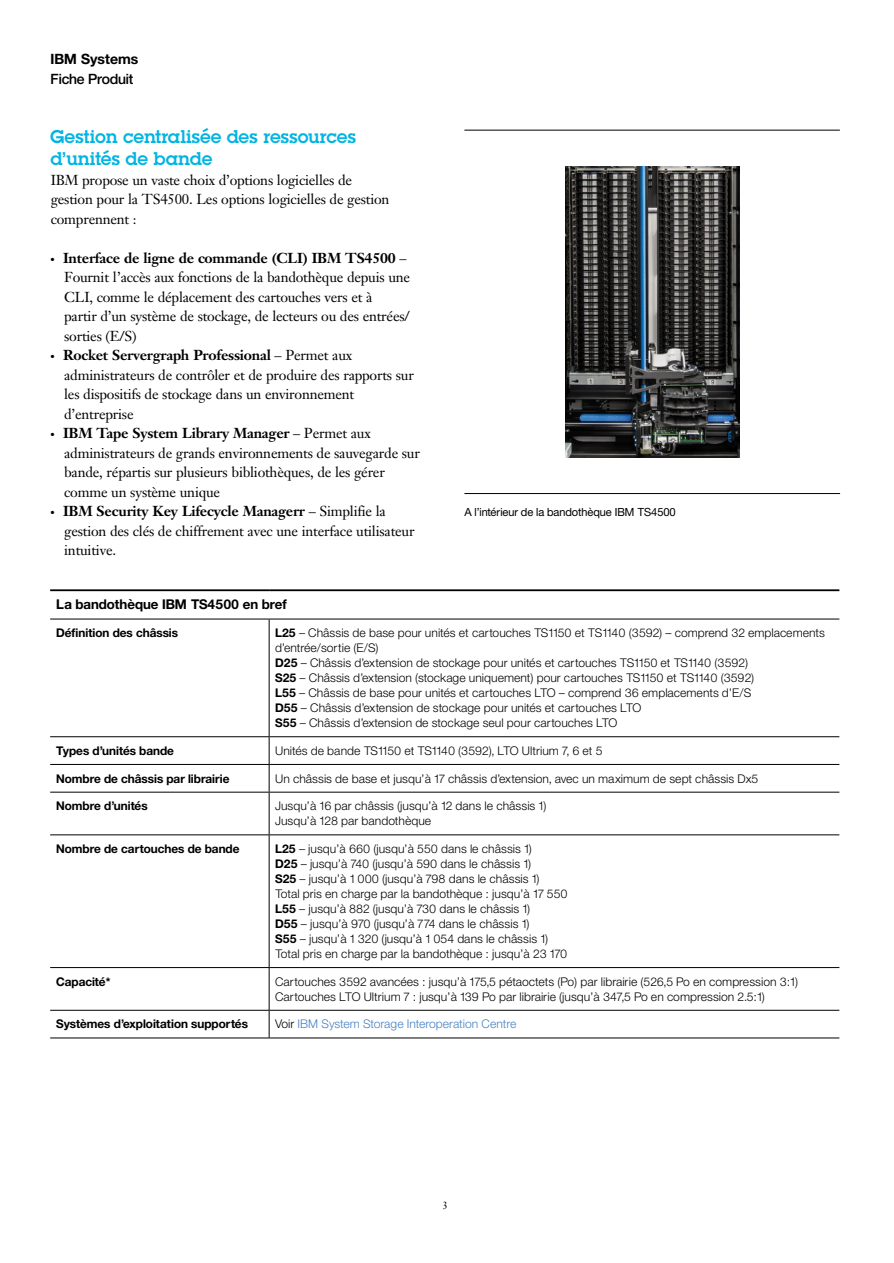
<style>
.page{position:relative;width:894px;height:1263px;background:#fff}
.page>*{position:absolute;margin:0;border:0;box-sizing:border-box;transform-origin:0 0}
.t1{font:600 18px/22.5px "Lubalinfor IBM";color:#00b5e2}
.t2{font:14.25px/19.5px "Janson Text LT Pro";letter-spacing:-.015em;color:#000}
.t3{font:500 14.25px "Helv Neuefor IBM";letter-spacing:-.01em;color:#000}
.t4{font:700 14.25px "Helv Neuefor IBM";color:#000}
.t5{font:700 13.5px "Helv Neuefor IBM";color:#000}
.t6{font:300 12px "Helv Neuefor IBM";color:#000}
.t7{font:700 12px "Helv Neuefor IBM";color:#000}
.t8{font:300 12px "Helv Neuefor IBM";color:#4481c2}
.t9{font:11.25px "Helv Neuefor IBM";letter-spacing:-.005em;color:#000}
.t10{font:10.5px "Janson Text LT Pro";color:#000}
.s1{font-weight:700}
.s2{color:#000}
</style>
<div class="page">
<img style="left:565px;top:166px;width:174px;height:292px">
<hr style="left:464px;top:130px;width:376px;height:1px;background:#000">
<hr style="left:464px;top:493px;width:376px;height:1px;background:#000">
<hr style="left:50px;top:589px;width:219px;height:2px;background:#000">
<hr style="left:269px;top:589px;width:570px;height:2px;background:#000">
<hr style="left:50px;top:619px;width:219px;height:1px;background:#000">
<hr style="left:269px;top:619px;width:570px;height:1px;background:#000">
<hr style="left:269px;top:619px;width:1px;height:117px;background:#000">
<hr style="left:50px;top:736px;width:219px;height:1px;background:#000">
<hr style="left:269px;top:736px;width:570px;height:1px;background:#000">
<hr style="left:50px;top:764px;width:219px;height:1px;background:#000">
<hr style="left:269px;top:764px;width:570px;height:1px;background:#000">
<svg style="left:269px;top:737px;width:1px;height:55px"></svg>
<hr style="left:50px;top:792px;width:219px;height:1px;background:#000">
<hr style="left:269px;top:792px;width:570px;height:1px;background:#000">
<hr style="left:269px;top:793px;width:1px;height:41px;background:#000">
<hr style="left:50px;top:834px;width:219px;height:1px;background:#000">
<hr style="left:269px;top:834px;width:570px;height:1px;background:#000">
<hr style="left:269px;top:835px;width:1px;height:132px;background:#000">
<hr style="left:50px;top:967px;width:219px;height:1px;background:#000">
<hr style="left:269px;top:967px;width:570px;height:1px;background:#000">
<hr style="left:269px;top:968px;width:1px;height:42px;background:#000">
<hr style="left:50px;top:1010px;width:219px;height:1px;background:#000">
<hr style="left:50px;top:1038px;width:219px;height:1px;background:#000">
<hr style="left:269px;top:1010px;width:570px;height:1px;background:#000">
<svg style="left:269px;top:1011px;width:1px;height:27px"></svg>
<hr style="left:269px;top:1038px;width:570px;height:1px;background:#000">
<p class="t4" style="left:51px;top:50px;width:89px">IBM Systems</p>
<p class="t3" style="left:51px;top:70px;width:85px">Fiche Produit</p>
<h2 class="t1" style="left:51px;top:125px;width:307px">Gestion centralisée des ressources d’unités de bande</h2>
<p class="t2" style="left:51px;top:170px;width:340px">IBM propose un vaste choix d’options logicielles de gestion pour la TS4500. Les options logicielles de gestion comprennent :</p>
<p class="t2" style="left:63px;top:248px;width:358px"><span class="s1">Interface de ligne de commande (CLI) IBM TS4500</span> – Fournit l’accès aux fonctions de la bandothèque depuis une CLI, comme le déplacement des cartouches vers et à<br>partir d’un système de stockage, de lecteurs ou des entrées/ sorties (E/S)<br><span class="s1">Rocket Servergraph Professional</span> – Permet aux administrateurs de contrôler et de produire des rapports sur les dispositifs de stockage dans un environnement d’entreprise<br><span class="s1">IBM Tape System Library Manager</span> – Permet aux administrateurs de grands environnements de sauvegarde sur bande, répartis sur plusieurs bibliothèques, de les gérer comme un système unique<br><span class="s1">IBM Security Key Lifecycle Managerr</span> – Simplifie la gestion des clés de chiffrement avec une interface utilisateur intuitive.</p>
<p class="t9" style="left:464px;top:505px;width:213px">A l’intérieur de la bandothèque IBM TS4500</p>
<p class="t5" style="left:56px;top:596px;width:232px">La bandothèque IBM TS4500 en bref</p>
<p class="t7" style="left:56px;top:625px;width:123px">Définition des châssis</p>
<p class="t6" style="left:275px;top:626px;width:551px"><span class="s1">L25</span> – Châssis de base pour unités et cartouches TS1150 et TS1140 (3592) – comprend 32 emplacements</p>
<p class="t6" style="left:275px;top:641px;width:105px">d’entrée/sortie (E/S)</p>
<p class="t6" style="left:275px;top:656px;width:474px"><span class="s1">D25</span> – Châssis d’extension de stockage pour unités et cartouches TS1150 et TS1140 (3592)</p>
<p class="t6" style="left:275px;top:671px;width:481px"><span class="s1">S25</span> – Châssis d’extension (stockage uniquement) pour cartouches TS1150 et TS1140 (3592)</p>
<p class="t6" style="left:275px;top:686px;width:478px"><span class="s1">L55</span> – Châssis de base pour unités et cartouches LTO – comprend 36 emplacements d’E/S</p>
<p class="t6" style="left:275px;top:701px;width:368px"><span class="s1">D55</span> – Châssis d’extension de stockage pour unités et cartouches LTO</p>
<p class="t6" style="left:275px;top:716px;width:344px"><span class="s1">S55</span> – Châssis d’extension de stockage seul pour cartouches LTO</p>
<p class="t7" style="left:56px;top:743px;width:119px">Types d’unités bande</p>
<p class="t6" style="left:275px;top:743px;width:329px">Unités de bande TS1150 et TS1140 (3592), LTO Ultrium 7, 6 et 5</p>
<p class="t7" style="left:56px;top:771px;width:175px">Nombre de châssis par librairie</p>
<p class="t6" style="left:275px;top:771px;width:485px">Un châssis de base et jusqu’à 17 châssis d’extension, avec un maximum de sept châssis Dx5</p>
<p class="t7" style="left:56px;top:798px;width:93px">Nombre d’unités</p>
<p class="t6" style="left:275px;top:799px;width:273px">Jusqu’à 16 par châssis (jusqu’à 12 dans le châssis 1)</p>
<p class="t6" style="left:275px;top:814px;width:158px">Jusqu’à 128 par bandothèque</p>
<p class="t7" style="left:56px;top:841px;width:185px">Nombre de cartouches de bande</p>
<p class="t6" style="left:275px;top:841px;width:258px"><span class="s1">L25</span> – jusqu’à 660 (jusqu’à 550 dans le châssis 1)</p>
<p class="t6" style="left:275px;top:856px;width:258px"><span class="s1">D25</span> – jusqu’à 740 (jusqu’à 590 dans le châssis 1)</p>
<p class="t6" style="left:275px;top:871px;width:266px"><span class="s1">S25</span> – jusqu’à 1 000 (jusqu’à 798 dans le châssis 1)</p>
<p class="t6" style="left:275px;top:886px;width:294px">Total pris en charge par la bandothèque : jusqu’à 17 550</p>
<p class="t6" style="left:275px;top:901px;width:257px"><span class="s1">L55</span> – jusqu’à 882 (jusqu’à 730 dans le châssis 1)</p>
<p class="t6" style="left:275px;top:916px;width:256px"><span class="s1">D55</span> – jusqu’à 970 (jusqu’à 774 dans le châssis 1)</p>
<p class="t6" style="left:275px;top:931px;width:275px"><span class="s1">S55</span> – jusqu’à 1 320 (jusqu’à 1 054 dans le châssis 1)</p>
<p class="t6" style="left:275px;top:946px;width:294px">Total pris en charge par la bandothèque : jusqu’à 23 170</p>
<p class="t7" style="left:56px;top:974px;width:56px">Capacité*</p>
<p class="t6" style="left:275px;top:974px;width:524px">Cartouches 3592 avancées : jusqu’à 175,5 pétaoctets (Po) par librairie (526,5 Po en compression 3:1)</p>
<p class="t6" style="left:275px;top:989px;width:491px">Cartouches LTO Ultrium 7 : jusqu’à 139 Po par librairie (jusqu’à 347,5 Po en compression 2.5:1)</p>
<p class="t7" style="left:56px;top:1017px;width:193px">Systèmes d’exploitation supportés</p>
<p class="t8" style="left:275px;top:1017px;width:243px"><span class="s2">Voir</span> IBM System Storage Interoperation Centre</p>
<p class="t10" style="left:443px;top:1199px;width:7px">3</p>
</div>
